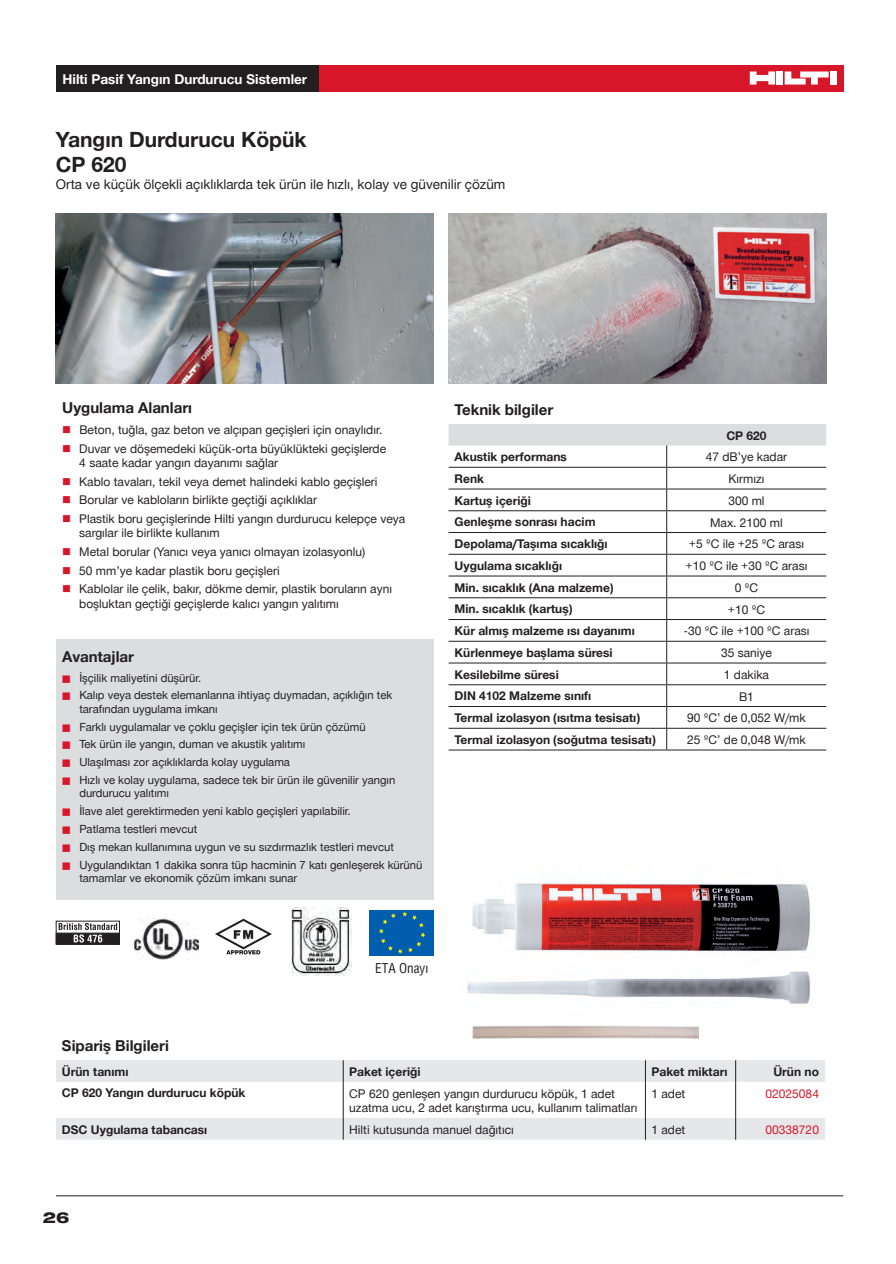
<style>
.page{position:relative;width:896px;height:1264px;background:#fff}
.page>*{position:absolute;margin:0;border:0;box-sizing:border-box;transform-origin:0 0}
.t1{font:700 21px/25.2px "Hilti";color:#231f20}
.t2{font:700 15px "Hilti";color:#231f20}
.t3{font:800 expanded 15px "Hilti";color:#231f20}
.t4{font:13.5px "Hilti";color:#231f20}
.t5{font:700 13.5px "Hilti";color:#fff}
.t6{font:condensed 13.2px "Helvetica Tr";color:#231f20}
.t7{font:12px/14.4px "Hilti";color:#231f20}
.t8{font:700 12px "Hilti";color:#231f20}
.t9{font:12px "Hilti";color:#d71729}
.t10{font:11.25px/17.7px "Hilti";color:#231f20}
.s1{color:#d71729}
</style>
<div class="page">
<div style="left:317px;top:65px;width:525px;height:26px;background:#d71729"></div>
<div style="left:56px;top:65px;width:262px;height:26px;background:#231f20"></div>
<div style="left:776px;top:71px;width:6px;height:14px;background:#fff"></div>
<div style="left:829px;top:71px;width:7px;height:14px;background:#fff"></div>
<svg style="left:749px;top:71px;width:25px;height:14px"></svg>
<svg style="left:784px;top:71px;width:44px;height:14px"></svg>
<hr style="left:56px;top:1195px;width:786px;height:1px;background:#231f20">
<svg style="left:56px;top:1060px;width:768px;height:79px;fill:#e6e7e9"></svg>
<svg style="left:343px;top:1060px;width:1px;height:22px"></svg>
<svg style="left:644px;top:1060px;width:1px;height:22px"></svg>
<svg style="left:735px;top:1060px;width:1px;height:22px"></svg>
<hr style="left:343px;top:1082px;width:1px;height:36px;background:#231f20">
<hr style="left:644px;top:1082px;width:1px;height:36px;background:#231f20">
<hr style="left:735px;top:1082px;width:1px;height:36px;background:#231f20">
<svg style="left:343px;top:1118px;width:1px;height:21px"></svg>
<svg style="left:644px;top:1118px;width:1px;height:21px"></svg>
<svg style="left:735px;top:1118px;width:1px;height:21px"></svg>
<hr style="left:448px;top:749px;width:218px;height:1px;background:#231f20">
<svg style="left:448px;top:424px;width:377px;height:325px"></svg>
<hr style="left:666px;top:749px;width:159px;height:1px;background:#231f20">
<div style="left:56px;top:639px;width:377px;height:261px;background:#dcdddf"></div>
<img style="left:56px;top:214px;width:377px;height:170px">
<img style="left:448px;top:214px;width:377px;height:170px">
<img style="left:467px;top:883px;width:344px;height:121px">
<img style="left:472px;top:1026px;width:226px;height:12px">
<svg style="left:215px;top:918px;width:57px;height:36px"></svg>
<img style="left:135px;top:918px;width:63px;height:41px">
<div style="left:56px;top:933px;width:63px;height:12px;background:#231f20"></div>
<div style="left:56px;top:933px;width:64px;height:12px;border:1px solid #231f20"></div>
<svg style="left:59px;top:923px;width:58px;height:19px"></svg>
<div style="left:56px;top:921px;width:64px;height:23px;border:1px solid #231f20"></div>
<img style="left:291px;top:908px;width:60px;height:68px">
<div style="left:369px;top:910px;width:65px;height:45px;background:#015dad"></div>
<svg style="left:379px;top:911px;width:46px;height:43px"></svg>
<p class="t5" style="left:62px;top:70px;width:246px">Hilti Pasif Yangın Durdurucu Sistemler</p>
<h1 class="t1" style="left:56px;top:126px;width:252px">Yangın Durdurucu Köpük<br>CP 620</h1>
<p class="t4" style="left:56px;top:174px;width:451px">Orta ve küçük ölçekli açıklıklarda tek ürün ile hızlı, kolay ve güvenilir çözüm</p>
<p class="t2" style="left:62px;top:397px;width:131px">Uygulama Alanları</p>
<p class="t7" style="left:62px;top:422px;width:321px"><span class="s1">■</span> Beton, tuğla, gaz beton ve alçıpan geçişleri için onaylıdır.</p>
<p class="t7" style="left:79px;top:441px;width:308px;text-indent:-17px"><span class="s1">■</span> Duvar ve döşemedeki küçük-orta büyüklükteki geçişlerde<br>4 saate kadar yangın dayanımı sağlar</p>
<p class="t7" style="left:62px;top:474px;width:317px"><span class="s1">■</span> Kablo tavaları, tekil veya demet halindeki kablo geçişleri</p>
<p class="t7" style="left:62px;top:492px;width:256px"><span class="s1">■</span> Borular ve kabloların birlikte geçtiği açıklıklar</p>
<p class="t7" style="left:79px;top:511px;width:327px;text-indent:-17px"><span class="s1">■</span> Plastik boru geçişlerinde Hilti yangın durdurucu kelepçe veya sargılar ile birlikte kullanım</p>
<p class="t7" style="left:62px;top:544px;width:304px"><span class="s1">■</span> Metal borular (Yanıcı veya yanıcı olmayan izolasyonlu)</p>
<p class="t7" style="left:62px;top:563px;width:219px"><span class="s1">■</span> 50 mm’ye kadar plastik boru geçişleri</p>
<p class="t7" style="left:79px;top:581px;width:314px;text-indent:-17px"><span class="s1">■</span> Kablolar ile çelik, bakır, dökme demir, plastik boruların aynı boşluktan geçtiği geçişlerde kalıcı yangın yalıtımı</p>
<p class="t2" style="left:62px;top:646px;width:73px">Avantajlar</p>
<p class="t10" style="left:62px;top:668px;width:331px"><span class="s1">◼</span> İşçilik maliyetini düşürür.<br><span class="s1">◼</span> Kalıp veya destek elemanlarına ihtiyaç duymadan, açıklığın tek</p>
<p class="t10" style="left:62px;top:700px;width:334px;text-indent:17px">tarafından uygulama imkanı<br><span class="s1">◼</span> Farklı uygulamalar ve çoklu geçişler için tek ürün çözümü<br><span class="s1">◼</span> Tek ürün ile yangın, duman ve akustik yalıtımı<br><span class="s1">◼</span> Ulaşılması zor açıklıklarda kolay uygulama<br><span class="s1">◼</span> Hızlı ve kolay uygulama, sadece tek bir ürün ile güvenilir yangın</p>
<p class="t10" style="left:62px;top:784px;width:361px;text-indent:17px">durdurucu yalıtımı<br><span class="s1">◼</span> İlave alet gerektirmeden yeni kablo geçişleri yapılabilir.<br><span class="s1">◼</span> Patlama testleri mevcut<br><span class="s1">◼</span> Dış mekan kullanımına uygun ve su sızdırmazlık testleri mevcut<br><span class="s1">◼</span> Uygulandıktan 1 dakika sonra tüp hacminin 7 katı genleşerek kürünü</p>
<p class="t10" style="left:79px;top:869px;width:219px">tamamlar ve ekonomik çözüm imkanı sunar</p>
<p class="t2" style="left:454px;top:399px;width:100px">Teknik bilgiler</p>
<p class="t8" style="left:726px;top:427px;width:42px">CP 620</p>
<p class="t8" style="left:454px;top:448px;width:114px">Akustik performans</p>
<p class="t7" style="left:705px;top:449px;width:83px">47 dB’ye kadar</p>
<p class="t8" style="left:454px;top:470px;width:31px">Renk</p>
<p class="t7" style="left:728px;top:471px;width:37px">Kırmızı</p>
<p class="t8" style="left:454px;top:492px;width:78px">Kartuş içeriği</p>
<p class="t7" style="left:728px;top:493px;width:38px">300 ml</p>
<p class="t8" style="left:454px;top:513px;width:142px">Genleşme sonrası hacim</p>
<p class="t7" style="left:709px;top:515px;width:74px">Max. 2100 ml</p>
<p class="t8" style="left:454px;top:535px;width:154px">Depolama/Taşıma sıcaklığı</p>
<p class="t7" style="left:688px;top:536px;width:116px">+5 ºC ile +25 ºC arası</p>
<p class="t8" style="left:454px;top:557px;width:109px">Uygulama sıcaklığı</p>
<p class="t7" style="left:685px;top:558px;width:123px">+10 ºC ile +30 ºC arası</p>
<p class="t8" style="left:454px;top:579px;width:160px">Min. sıcaklık (Ana malzeme)</p>
<p class="t7" style="left:734px;top:580px;width:25px">0 ºC</p>
<p class="t8" style="left:454px;top:600px;width:119px">Min. sıcaklık (kartuş)</p>
<p class="t7" style="left:727px;top:602px;width:39px">+10 ºC</p>
<p class="t8" style="left:454px;top:622px;width:182px">Kür almış malzeme ısı dayanımı</p>
<p class="t7" style="left:683px;top:623px;width:127px">-30 ºC ile +100 ºC arası</p>
<p class="t8" style="left:454px;top:644px;width:159px">Kürlenmeye başlama süresi</p>
<p class="t7" style="left:720px;top:645px;width:52px">35 saniye</p>
<p class="t8" style="left:454px;top:666px;width:106px">Kesilebilme süresi</p>
<p class="t7" style="left:723px;top:667px;width:47px">1 dakika</p>
<p class="t8" style="left:454px;top:687px;width:138px">DIN 4102 Malzeme sınıfı</p>
<p class="t7" style="left:738px;top:689px;width:16px">B1</p>
<p class="t8" style="left:454px;top:709px;width:187px">Termal izolasyon (ısıtma tesisatı)</p>
<p class="t7" style="left:687px;top:710px;width:120px">90 ºC’ de 0,052 W/mk</p>
<p class="t8" style="left:454px;top:731px;width:202px">Termal izolasyon (soğutma tesisatı)</p>
<p class="t7" style="left:687px;top:732px;width:120px">25 ºC’ de 0,048 W/mk</p>
<p class="t6" style="left:375px;top:960px;width:55px">ETA Onayı</p>
<p class="t2" style="left:62px;top:1035px;width:108px">Sipariş Bilgileri</p>
<p class="t8" style="left:62px;top:1063px;width:68px">Ürün tanımı</p>
<p class="t8" style="left:349px;top:1063px;width:73px">Paket içeriği</p>
<p class="t8" style="left:651px;top:1063px;width:77px">Paket miktarı</p>
<p class="t8" style="left:773px;top:1063px;width:47px">Ürün no</p>
<p class="t8" style="left:62px;top:1084px;width:185px">CP 620 Yangın durdurucu köpük</p>
<p class="t7" style="left:349px;top:1086px;width:289px">CP 620 genleşen yangın durdurucu köpük, 1 adet uzatma ucu, 2 adet karıştırma ucu, kullanım talimatları</p>
<p class="t7" style="left:651px;top:1086px;width:35px">1 adet</p>
<p class="t9" style="left:765px;top:1085px;width:55px">02025084</p>
<p class="t8" style="left:62px;top:1121px;width:147px">DSC Uygulama tabancası</p>
<p class="t7" style="left:349px;top:1122px;width:166px">Hilti kutusunda manuel dağıtıcı</p>
<p class="t7" style="left:651px;top:1122px;width:35px">1 adet</p>
<p class="t9" style="left:765px;top:1121px;width:55px">00338720</p>
<p class="t3" style="left:43px;top:1207px;width:28px">26</p>
</div>
